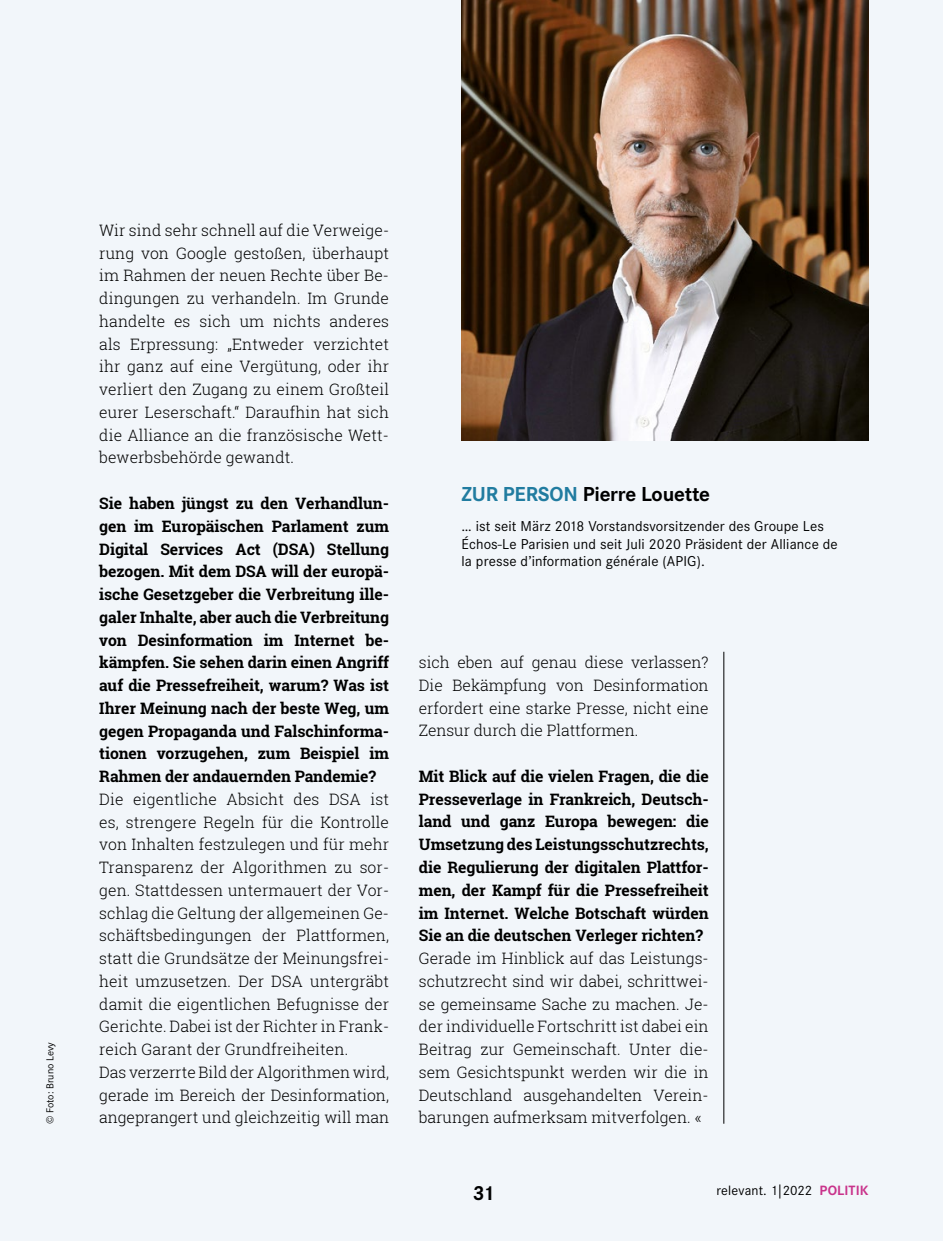
<style>
.page{position:relative;width:943px;height:1241px;background:#fff}
.page>*{position:absolute;margin:0;border:0;box-sizing:border-box;transform-origin:0 0}
.t1{font:700 21px "Corporate S";letter-spacing:-.01em;color:#000}
.t2{font:300 15.75px/22.8px "Roboto Slab";letter-spacing:.005em;color:#000;text-align:justify}
.t3{font:700 15.75px/22.8px "Roboto Slab";letter-spacing:-.005em;color:#000;text-align:justify}
.t4{font:14.88px/17.5px "Corporate S";letter-spacing:.01em;color:#000}
.t5{font:14px "Corporate S";letter-spacing:.01em;color:#000}
.t6{font:10.5px "Corporate S";color:#000}
.s1{color:#217ca0}
.s2{font-weight:700;color:#c9338b}
</style>
<div class="page">
<div style="left:0;top:0;width:943px;height:1240px;background:#f2f6fa"></div>
<img style="left:461px;top:0;width:407px;height:440px">
<hr style="left:723px;top:651px;width:1px;height:472px;background:#000">
<p class="t6" style="left:44px;top:1123px;width:83px;rotate:-90deg">© Foto: Bruno Levy</p>
<p class="t2" style="left:99px;top:218px;width:291px">Wir sind sehr schnell auf die Verweige&shy;rung von Google gestoßen, überhaupt im Rahmen der neuen Rechte über Be&shy;dingungen zu verhandeln. Im Grunde handelte es sich um nichts anderes als Erpressung: „Entweder verzichtet ihr ganz auf eine Vergütung, oder ihr verliert den Zugang zu einem Großteil eurer Leserschaft.“ Daraufhin hat sich die Alliance an die französische Wett&shy;bewerbsbehörde gewandt.</p>
<p class="t3" style="left:99px;top:491px;width:291px">Sie haben jüngst zu den Verhandlun&shy;gen im Europäischen Parlament zum Digital Services Act (DSA) Stellung bezogen. Mit dem DSA will der europä&shy;ische Gesetzgeber die Verbreitung ille&shy;galer Inhalte, aber auch die Verbreitung von Desinformation im Internet be&shy;kämpfen. Sie sehen darin einen Angriff auf die Pressefreiheit, warum? Was ist Ihrer Meinung nach der beste Weg, um gegen Propaganda und Falschinforma&shy;tionen vorzugehen, zum Beispiel im Rahmen der andauernden Pandemie?</p>
<p class="t2" style="left:99px;top:787px;width:291px;text-align:left">Die eigentliche Absicht des DSA ist es, strengere Regeln für die Kontrolle von Inhalten festzulegen und für mehr Transparenz der Algorithmen zu sor&shy;gen. Stattdessen untermauert der Vor&shy;schlag die Geltung der allgemeinen Ge&shy;schäftsbedingungen der Plattformen, statt die Grundsätze der Meinungsfrei&shy;heit umzusetzen. Der DSA untergräbt damit die eigentlichen Befugnisse der Gerichte. Dabei ist der Richter in Frank&shy;reich Garant der Grundfreiheiten.<br>Das verzerrte Bild der Algorithmen wird, gerade im Bereich der Desinformation, angeprangert und gleichzeitig will man</p>
<h1 class="t1" style="left:461px;top:482px;width:250px"><span class="s1">ZUR PERSON</span> Pierre Louette</h1>
<p class="t4" style="left:461px;top:518px;width:378px">… ist seit März 2018 Vorstandsvorsitzender des Groupe Les<br>Échos-Le Parisien und seit Juli 2020 Präsident der Alliance de la presse d’information générale (APIG).</p>
<p class="t2" style="left:419px;top:650px;width:291px">sich eben auf genau diese verlassen?<br>Die Bekämpfung von Desinformation erfordert eine starke Presse, nicht eine Zensur durch die Plattformen.</p>
<p class="t3" style="left:419px;top:764px;width:291px">Mit Blick auf die vielen Fragen, die die Presseverlage in Frankreich, Deutsch&shy;land und ganz Europa bewegen: die Umsetzung des Leistungsschutzrechts, die Regulierung der digitalen Plattfor&shy;men, der Kampf für die Pressefreiheit im Internet. Welche Botschaft würden Sie an die deutschen Verleger richten?</p>
<p class="t2" style="left:419px;top:946px;width:291px">Gerade im Hinblick auf das Leistungs&shy;schutzrecht sind wir dabei, schrittwei&shy;se gemeinsame Sache zu machen. Je&shy;der individuelle Fortschritt ist dabei ein Beitrag zur Gemeinschaft. Unter die&shy;sem Gesichtspunkt werden wir die in Deutschland ausgehandelten Verein&shy;barungen aufmerksam mitverfolgen. «</p>
<h1 class="t1" style="left:473px;top:1180px;width:24px">31</h1>
<p class="t5" style="left:716px;top:1182px;width:154px">relevant. 1|2022 <span class="s2">POLITIK</span></p>
</div>
